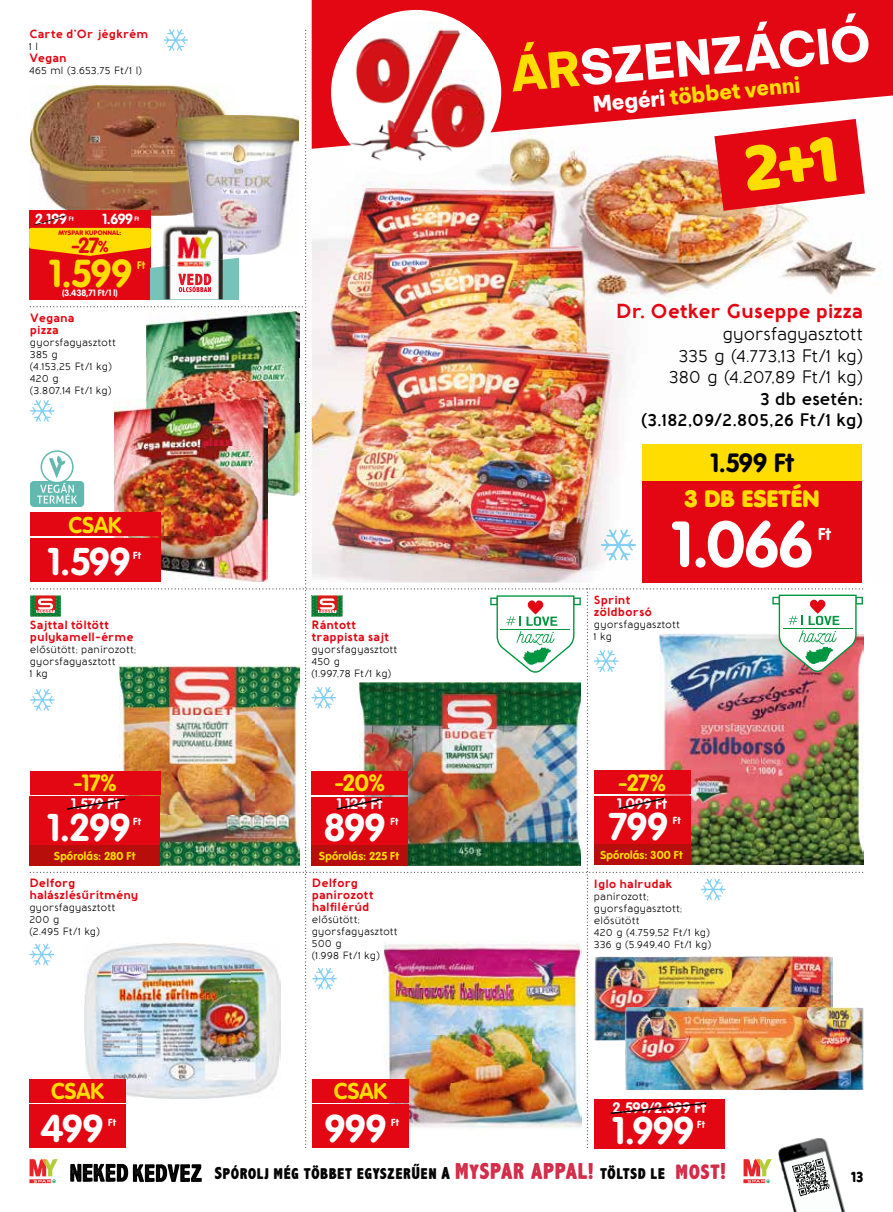
<style>
.page{position:relative;width:893px;height:1212px;background:#fff}
.page>*{position:absolute;margin:0;border:0;box-sizing:border-box;transform-origin:0 0}
.t1{font:700 63.6px "VAG Rounded Next";color:#fff}
.t2{font:800 48.3px "Be Vietnam Pro";color:#fff}
.t3{font:700 38.4px "VAG Rounded Next";color:#fd0}
.t4{font:700 38.1px "VAG Rounded Next";color:#fff}
.t5{font:700 37.95px "VAG Rounded Next";color:#fff}
.t6{font:700 26.1px "VAG Rounded Next";color:#000}
.t7{font:900 23.4px "VAG Rounded Next";letter-spacing:.015em;color:#fd0}
.t8{font:700 23.1px "VAG Rounded Next";color:#fd0}
.t9{font:700 22.5px "VAG Rounded Next";color:#fd0}
.t10{font:700 21.6px "VAG Rounded Next";color:#e30613}
.t11{font:800 21px "Be Vietnam Pro";color:#fd0}
.t12{font:700 20.25px "Baufra";letter-spacing:-.02em;color:#e30613}
.t13{font:500 18px/21.6px "Baufra";letter-spacing:-.01em;color:#000;text-align:right}
.t14{font:18px "Axe Handel";letter-spacing:.05em;color:#000}
.t15{font:600 18px/21.6px "Baufra";letter-spacing:-.015em;color:#000;text-align:right}
.t16{font:700 16.95px "VAG Rounded Next";color:#fff}
.t17{font:16.5px "Baloo";color:#000;scale:.8 1}
.t18{font:700 15px "VAG Rounded Next";letter-spacing:.01em;color:#fff}
.t19{font:700 14.4px "VAG Rounded Next";letter-spacing:-.015em;color:#fff}
.t20{font:700 12px/12px "Baufra";color:#e30613}
.t21{font:700 11.4px "VAG Rounded Next";letter-spacing:.015em;color:#fd0}
.t22{font:700 10.8px "VAG Rounded Next";color:#fd0}
.t23{font:500 10.5px/12px "Baufra";letter-spacing:.01em;color:#000}
.t24{font:700 10.2px "VAG Rounded Next";letter-spacing:.02em;color:#fff}
.t25{font:700 10.05px "VAG Rounded Next";color:#fff}
.t26{font:700 9px "VAG Rounded Next";letter-spacing:.005em;color:#fff}
.t27{font:900 6.45px "VAG Rounded Next";letter-spacing:.025em;color:#e30613}
.t28{font:700 6.3px "VAG Rounded Next";color:#fff}
.s1{font-size:15.6px}
.s2{color:#fd0}
.s3{color:#fff}
.s4{font-size:24px;color:#d32a47}
</style>
<div class="page">
<div style="left:312px;top:0;width:581px;height:98px;background:#e30613"></div>
<div style="left:331px;top:10px;width:170px;height:164px;background:#fff;border-radius:50%"></div>
<img style="left:344px;top:22px;width:147px;height:7px">
<svg style="left:743px;top:1183px;width:26px;height:1px"></svg>
<svg style="left:743px;top:1159px;width:29px;height:24px"></svg>
<svg style="left:29px;top:1183px;width:26px;height:1px"></svg>
<svg style="left:29px;top:1159px;width:29px;height:24px"></svg>
<svg style="left:70px;top:1163px;width:132px;height:19px"></svg>
<img style="left:778px;top:1148px;width:68px;height:64px">
<svg style="left:792px;top:1158px;width:38px;height:38px"></svg>
<img style="left:29px;top:29px;width:836px;height:1119px">
<p class="t20" style="left:29px;top:27px;width:121px">Carte d'Or jégkrém</p>
<p class="t23" style="left:29px;top:40px;width:10px">1 l</p>
<p class="t20" style="left:29px;top:51px;width:39px">Vegan</p>
<p class="t23" style="left:29px;top:64px;width:114px">465 ml (3.653,75 Ft/1 l)</p>
<h3 class="t19" style="left:35px;top:210px;width:33px">2.199</h3>
<p class="t28" style="left:69px;top:214px;width:6px">Ft</p>
<h3 class="t19" style="left:103px;top:210px;width:32px">1.699</h3>
<p class="t28" style="left:134px;top:214px;width:6px">Ft</p>
<h3 class="t10" style="left:71px;top:231px;width:39px">-27<span class="s1">%</span></h3>
<p class="t27" style="left:59px;top:228px;width:64px">MYSPAR KUPONNAL:</p>
<h3 class="t3" style="left:49px;top:248px;width:85px">1.599</h3>
<p class="t22" style="left:137px;top:258px;width:10px">Ft</p>
<p class="t26" style="left:62px;top:287px;width:57px">(3.438,71 Ft/1 l)</p>
<p class="t20" style="left:30px;top:311px;width:46px">Vegana pizza</p>
<p class="t23" style="left:30px;top:335px;width:87px">gyorsfagyasztott<br>385 g<br>(4.153,25 Ft/1 kg)<br>420 g<br>(3.807,14 Ft/1 kg)</p>
<h3 class="t9" style="left:69px;top:510px;width:55px">CSAK</h3>
<h3 class="t4" style="left:48px;top:537px;width:84px">1.599</h3>
<p class="t24" style="left:133px;top:549px;width:9px">Ft</p>
<p class="t20" style="left:30px;top:618px;width:105px">Sajttal töltött pulykamell-érme</p>
<p class="t23" style="left:30px;top:643px;width:108px">elősütött; panírozott; gyorsfagyasztott<br>1 kg</p>
<h3 class="t8" style="left:73px;top:768px;width:45px">-17%</h3>
<h3 class="t18" style="left:71px;top:794px;width:50px">1.579 Ft</h3>
<h3 class="t4" style="left:47px;top:802px;width:84px">1.299</h3>
<p class="t24" style="left:133px;top:814px;width:9px">Ft</p>
<p class="t21" style="left:54px;top:848px;width:83px">Spórolás: 280 Ft</p>
<p class="t20" style="left:29px;top:876px;width:110px">Delforg halászlésűrítmény</p>
<p class="t23" style="left:29px;top:901px;width:87px">gyorsfagyasztott<br>200 g<br>(2.495 Ft/1 kg)</p>
<h3 class="t9" style="left:51px;top:1076px;width:55px">CSAK</h3>
<h3 class="t4" style="left:41px;top:1103px;width:64px">499</h3>
<p class="t24" style="left:108px;top:1115px;width:9px">Ft</p>
<h2 class="t2" style="left:506px;top:32px;width:363px;rotate:-5deg"><span class="s2">ÁR</span>SZENZÁCIÓ</h2>
<h3 class="t11" style="left:591px;top:85px;width:210px;rotate:-5deg"><span class="s3">Megéri</span> többet venni</h3>
<h3 class="t12" style="left:616px;top:297px;width:249px">Dr. Oetker Guseppe pizza</h3>
<h3 class="t13" style="left:669px;top:322px;width:196px">gyorsfagyasztott<br>335 g (4.773,13 Ft/1 kg)<br>380 g (4.207,89 Ft/1 kg)</h3>
<h3 class="t15" style="left:641px;top:387px;width:223px">3 db esetén: (3.182,09/2.805,26 Ft/1 kg)</h3>
<h3 class="t6" style="left:710px;top:446px;width:85px">1.599 Ft</h3>
<h3 class="t7" style="left:685px;top:482px;width:136px">3 DB ESETÉN</h3>
<p class="t20" style="left:311px;top:618px;width:79px">Rántott trappista sajt</p>
<p class="t23" style="left:311px;top:643px;width:87px">gyorsfagyasztott<br>450 g<br>(1.997,78 Ft/1 kg)</p>
<h3 class="t8" style="left:335px;top:768px;width:52px">-20%</h3>
<h3 class="t4" style="left:324px;top:802px;width:63px">899</h3>
<p class="t24" style="left:390px;top:814px;width:9px">Ft</p>
<p class="t21" style="left:319px;top:848px;width:81px">Spórolás: 225 Ft</p>
<h3 class="t18" style="left:337px;top:794px;width:47px">1.124 Ft</h3>
<p class="t20" style="left:312px;top:876px;width:63px">Delforg panírozott halfilérúd</p>
<p class="t23" style="left:312px;top:913px;width:87px">elősütött; gyorsfagyasztott<br>500 g<br>(1.998 Ft/1 kg)</p>
<h3 class="t9" style="left:334px;top:1076px;width:55px">CSAK</h3>
<h3 class="t4" style="left:325px;top:1103px;width:63px">999</h3>
<p class="t24" style="left:391px;top:1115px;width:9px">Ft</p>
<h1 class="t1" style="left:671px;top:503px;width:143px">1.066</h1>
<h3 class="t16" style="left:818px;top:523px;width:15px">Ft</h3>
<p class="t20" style="left:594px;top:593px;width:60px">Sprint zöldborsó</p>
<p class="t23" style="left:594px;top:618px;width:87px">gyorsfagyasztott<br>1 kg</p>
<h3 class="t8" style="left:618px;top:768px;width:49px">-27%</h3>
<h3 class="t4" style="left:609px;top:802px;width:61px">799</h3>
<p class="t24" style="left:673px;top:814px;width:9px">Ft</p>
<p class="t21" style="left:600px;top:848px;width:84px">Spórolás: 300 Ft</p>
<h3 class="t18" style="left:617px;top:794px;width:51px">1.099 Ft</h3>
<p class="t20" style="left:594px;top:877px;width:80px">Iglo halrudak</p>
<p class="t23" style="left:594px;top:889px;width:119px">panírozott; gyorsfagyasztott; elősütött<br>420 g (4.759,52 Ft/1 kg)<br>336 g (5.949,40 Ft/1 kg)</p>
<h3 class="t18" style="left:613px;top:1098px;width:95px">2.599/2.399 Ft</h3>
<h3 class="t5" style="left:612px;top:1106px;width:83px">1.999</h3>
<p class="t25" style="left:697px;top:1118px;width:9px">Ft</p>
<h3 class="t14" style="left:215px;top:1163px;width:512px">Spórolj még többet egyszerÛen A <span class="s4">MySPAR APPAL!</span> töltsd le <span class="s4">most!</span></h3>
<h3 class="t17" style="left:851px;top:1167px;width:17px">13</h3>
</div>
